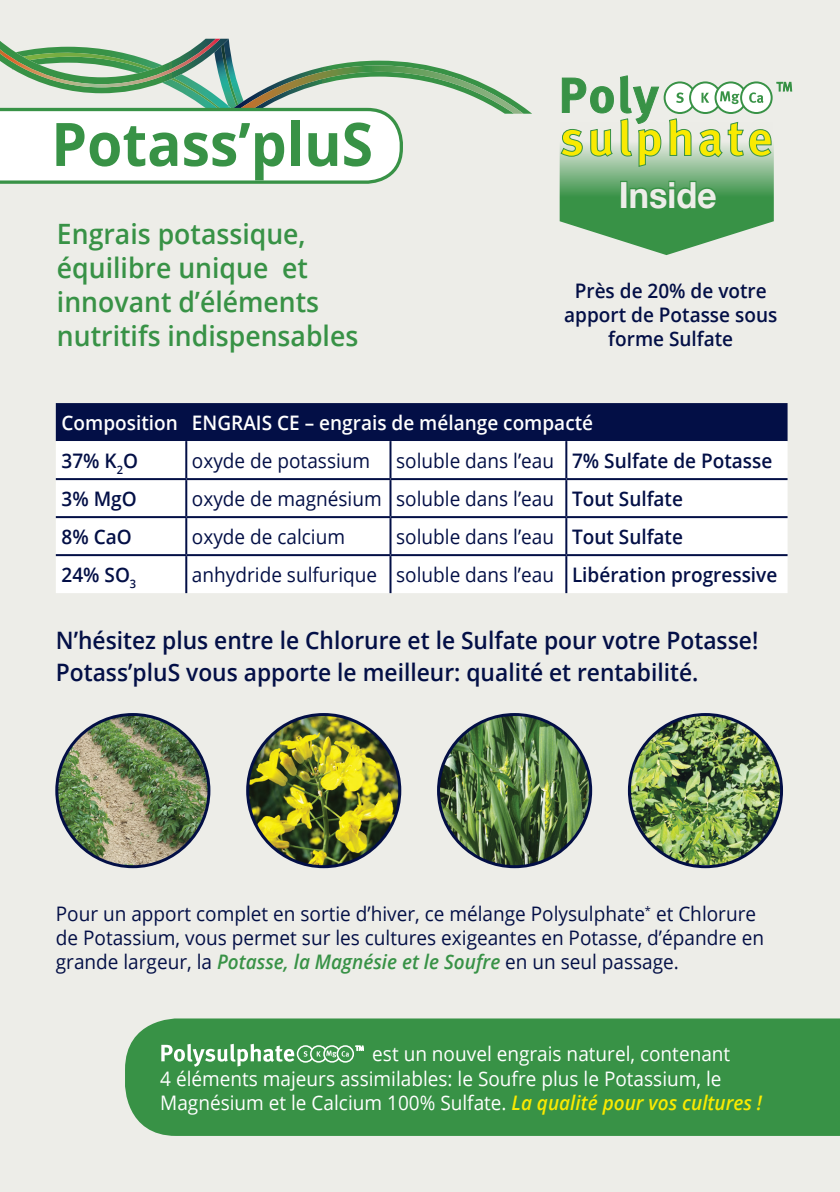
<style>
.page{position:relative;width:840px;height:1192px;background:#fff}
.page>*{position:absolute;margin:0;border:0;box-sizing:border-box;transform-origin:0 0}
.t1{font:700 60px "Open Sans";color:#389246;scale:.95 1}
.t2{font:700 36px "Helvetica Neue";color:#edede8;scale:.95 1}
.t3{font:600 28px/34px "Open Sans";color:#389246;text-align:right;scale:.95 1}
.t4{font:600 24px/32px "Open Sans";color:#030f46;scale:.95 1}
.t5{font:20px/24px "Open Sans";color:#030f46;scale:.95 1}
.t6{font:20px/24px "Open Sans";color:#fff;scale:.95 1}
.t7{font:600 20px/24px "Open Sans";color:#030f46;text-align:center;scale:.95 1}
.t8{font:600 20px "Open Sans";color:#fff;scale:.95 1}
.t9{font:600 11.6px "Open Sans";color:#030f46;scale:.95 1}
.t10{font:11.6px "Open Sans";color:#030f46;scale:.95 1}
.s1{font-weight:600;font-style:italic;color:#389246}
.s2{font-weight:600;font-style:italic;color:#f9ea01}
</style>
<div class="page">
<div style="left:0;top:0;width:840px;height:1191px;background:#edede8"></div>
<div style="left:56px;top:403px;width:731px;height:38px;background:#030f46"></div>
<div style="left:56px;top:441px;width:731px;height:152px;background:#fff"></div>
<hr style="left:185px;top:441px;width:2px;height:37px;background:#030f46">
<hr style="left:389px;top:441px;width:2px;height:37px;background:#030f46">
<hr style="left:565px;top:441px;width:2px;height:37px;background:#030f46">
<hr style="left:56px;top:478px;width:130px;height:2px;background:#030f46">
<hr style="left:186px;top:478px;width:204px;height:2px;background:#030f46">
<hr style="left:185px;top:480px;width:2px;height:36px;background:#030f46">
<hr style="left:390px;top:478px;width:176px;height:2px;background:#030f46">
<hr style="left:389px;top:480px;width:2px;height:36px;background:#030f46">
<hr style="left:566px;top:478px;width:221px;height:2px;background:#030f46">
<hr style="left:565px;top:480px;width:2px;height:36px;background:#030f46">
<hr style="left:56px;top:516px;width:130px;height:2px;background:#030f46">
<hr style="left:186px;top:516px;width:204px;height:2px;background:#030f46">
<hr style="left:185px;top:518px;width:2px;height:36px;background:#030f46">
<hr style="left:390px;top:516px;width:176px;height:2px;background:#030f46">
<hr style="left:389px;top:518px;width:2px;height:36px;background:#030f46">
<hr style="left:566px;top:516px;width:221px;height:2px;background:#030f46">
<hr style="left:565px;top:518px;width:2px;height:36px;background:#030f46">
<hr style="left:56px;top:554px;width:130px;height:2px;background:#030f46">
<hr style="left:186px;top:554px;width:204px;height:2px;background:#030f46">
<hr style="left:185px;top:556px;width:2px;height:37px;background:#030f46">
<hr style="left:390px;top:554px;width:176px;height:2px;background:#030f46">
<hr style="left:389px;top:556px;width:2px;height:37px;background:#030f46">
<hr style="left:566px;top:554px;width:221px;height:2px;background:#030f46">
<hr style="left:565px;top:556px;width:2px;height:37px;background:#030f46">
<div style="left:125px;top:1018px;width:715px;height:117px;background:#389246"></div>
<svg style="left:297px;top:1045px;width:16px;height:16px"></svg>
<div style="left:297px;top:1044px;width:17px;height:18px;border:2px solid #fff;border-radius:50%"></div>
<svg style="left:311px;top:1045px;width:16px;height:16px"></svg>
<div style="left:310px;top:1044px;width:17px;height:18px;border:2px solid #fff;border-radius:50%"></div>
<svg style="left:324px;top:1045px;width:16px;height:16px"></svg>
<div style="left:323px;top:1044px;width:18px;height:18px;border:2px solid #fff;border-radius:50%"></div>
<svg style="left:337px;top:1045px;width:16px;height:16px"></svg>
<div style="left:336px;top:1044px;width:18px;height:18px;border:2px solid #fff;border-radius:50%"></div>
<svg style="left:303px;top:1050px;width:4px;height:6px"></svg>
<svg style="left:355px;top:1042px;width:9px;height:8px"></svg>
<svg style="left:317px;top:1050px;width:32px;height:6px"></svg>
<svg style="left:161px;top:1043px;width:133px;height:23px"></svg>
<svg style="left:559px;top:75px;width:233px;height:180px"></svg>
<img style="left:57px;top:714px;width:152px;height:152px;border-radius:76px">
<div style="left:55px;top:712px;width:155px;height:155px;border:3px solid #030f46;border-radius:50%"></div>
<img style="left:438px;top:714px;width:152px;height:152px;border-radius:76px">
<div style="left:437px;top:712px;width:155px;height:155px;border:3px solid #030f46;border-radius:50%"></div>
<img style="left:248px;top:714px;width:152px;height:152px;border-radius:76px">
<div style="left:246px;top:712px;width:155px;height:155px;border:3px solid #030f46;border-radius:50%"></div>
<img style="left:629px;top:716px;width:152px;height:148px">
<div style="left:628px;top:712px;width:155px;height:155px;border:3px solid #030f46;border-radius:50%"></div>
<svg style="left:0;top:39px;width:532px;height:145px"></svg>
<h1 class="t1" style="left:51px;top:102px;width:340px">Potass’pluS</h1>
<h3 class="t3" style="left:57px;top:216px;width:266px">Engrais potassique, et</h3>
<h3 class="t3" style="left:57px;top:250px;width:319px;text-align:left">équilibre unique innovant ’d éléments nutritifs indispensables</h3>
<h2 class="t2" style="left:618px;top:166px;width:105px">Inside</h2>
<p class="t7" style="left:564px;top:278px;width:226px">Près de 20% de votre apport de Potasse sous forme Sulfate</p>
<p class="t8" style="left:192px;top:408px;width:424px">ENGRAIS CE – engrais de mélange compacté</p>
<p class="t8" style="left:61px;top:408px;width:124px">Composition</p>
<p class="t9" style="left:117px;top:462px;width:8px">2</p>
<p class="t7" style="left:61px;top:448px;width:82px">37% K O</p>
<p class="t7" style="left:572px;top:448px;width:212px">7% Sulfate de Potasse</p>
<p class="t5" style="left:192px;top:448px;width:189px">oxyde de potassium</p>
<p class="t5" style="left:396px;top:448px;width:168px">soluble dans ’l eau</p>
<p class="t7" style="left:61px;top:486px;width:81px">3% MgO</p>
<p class="t5" style="left:192px;top:486px;width:201px">oxyde de magnésium</p>
<p class="t5" style="left:396px;top:486px;width:168px">soluble dans ’l eau</p>
<p class="t7" style="left:572px;top:486px;width:118px">Tout Sulfate</p>
<p class="t7" style="left:61px;top:524px;width:75px">8% CaO</p>
<p class="t5" style="left:192px;top:524px;width:163px">oxyde de calcium</p>
<p class="t5" style="left:396px;top:524px;width:168px">soluble dans ’l eau</p>
<p class="t7" style="left:572px;top:524px;width:118px">Tout Sulfate</p>
<p class="t7" style="left:61px;top:562px;width:74px">24% SO</p>
<p class="t9" style="left:130px;top:576px;width:8px">3</p>
<p class="t5" style="left:192px;top:562px;width:196px">anhydride sulfurique</p>
<p class="t5" style="left:396px;top:562px;width:168px">soluble dans ’l eau</p>
<p class="t7" style="left:572px;top:562px;width:218px">Libération progressive</p>
<p class="t4" style="left:56px;top:623px;width:741px">N’hésitez plus entre le Chlorure et le Sulfate pour votre Potasse!<br>Potass’pluS vous apporte le meilleur: qualité et rentabilité.</p>
<p class="t10" style="left:645px;top:902px;width:8px">*</p>
<p class="t5" style="left:56px;top:901px;width:621px">Pour un apport complet en sortie ’d hiver, ce mélange Polysulphate</p>
<p class="t5" style="left:56px;top:901px;width:747px;text-indent:600px">et Chlorure de Potassium, vous permet sur les cultures exigeantes en Potasse ’d, épandre en grande largeur la, <span class="s1">Potasse la, Magnésie et le Soufre</span> en un seul passage.</p>
<p class="t6" style="left:160px;top:1041px;width:635px;text-indent:212px">est un nouvel engrais naturel, contenant<br>4 éléments majeurs assimilables le: Soufre plus le Potassium le,<br>Magnésium et le Calcium 100% Sulfate. <span class="s2">La qualité pour vos cultures !</span></p>
</div>
